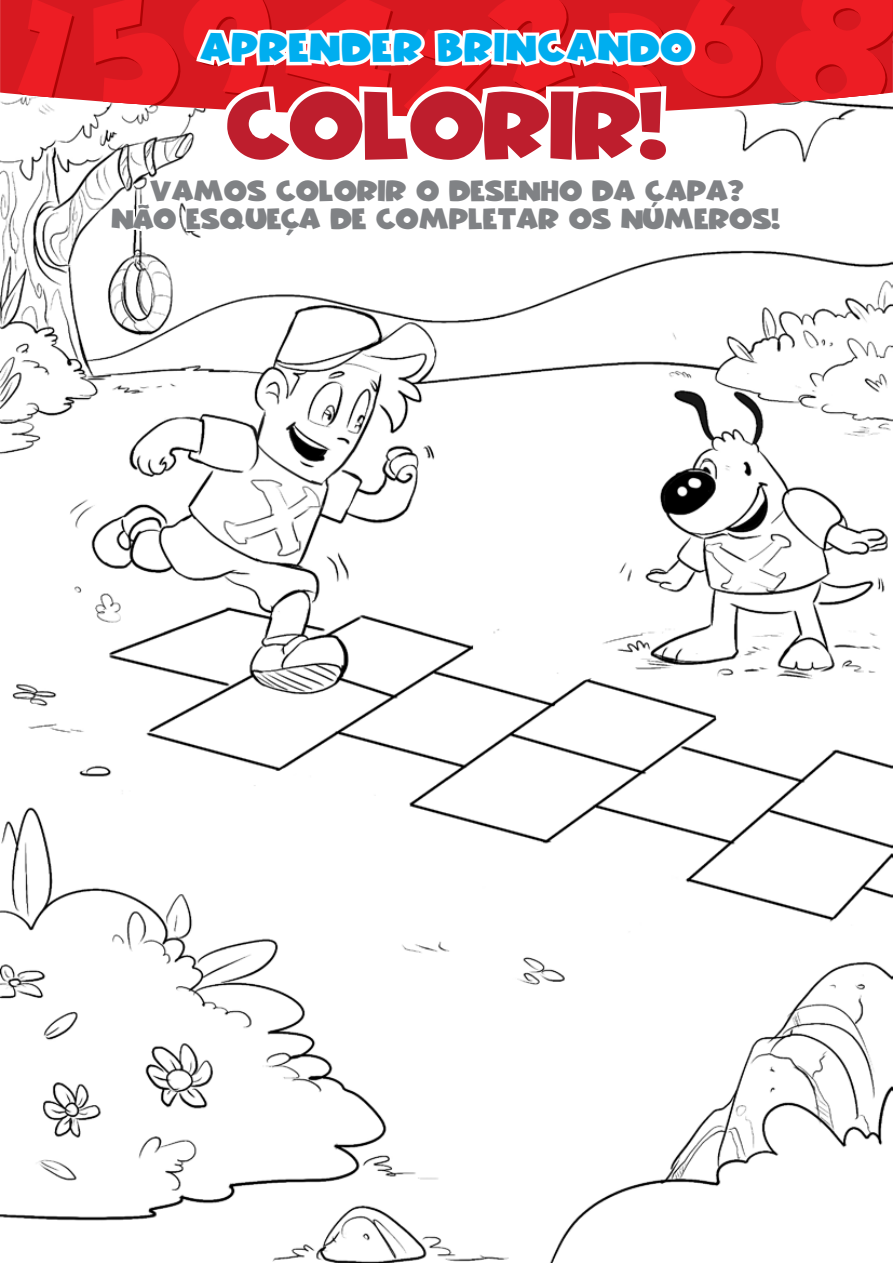
<style>
.page{position:relative;width:893px;height:1263px;background:#fff}
.page>*{position:absolute;margin:0;border:0;box-sizing:border-box;transform-origin:0 0}
.t1{font:700 68.25px "Monica";letter-spacing:-.06em;color:#be1e2d}
.t2{font:700 28.95px "Monica";color:#00aeef}
.t3{font:700 21px/27.9px "Monica";letter-spacing:-.04em;color:#808285;text-align:center}
</style>
<div class="page">
<img style="left:0;top:514px;width:893px;height:749px">
<svg style="left:0;top:0;width:893px;height:514px"></svg>
<h2 class="t2" style="left:199px;top:29px;width:495px">APRENDER BRINCANDO</h2>
<h1 class="t1" style="left:225px;top:83px;width:445px">COLORIR!</h1>
<p class="t3" style="left:112px;top:176px;width:670px">VAMOS COLORIR O DESENHO DA CAPA?<br>nÃO ESQUEÇA DE COMPLETAR OS NÚMEROS!</p>
</div>
